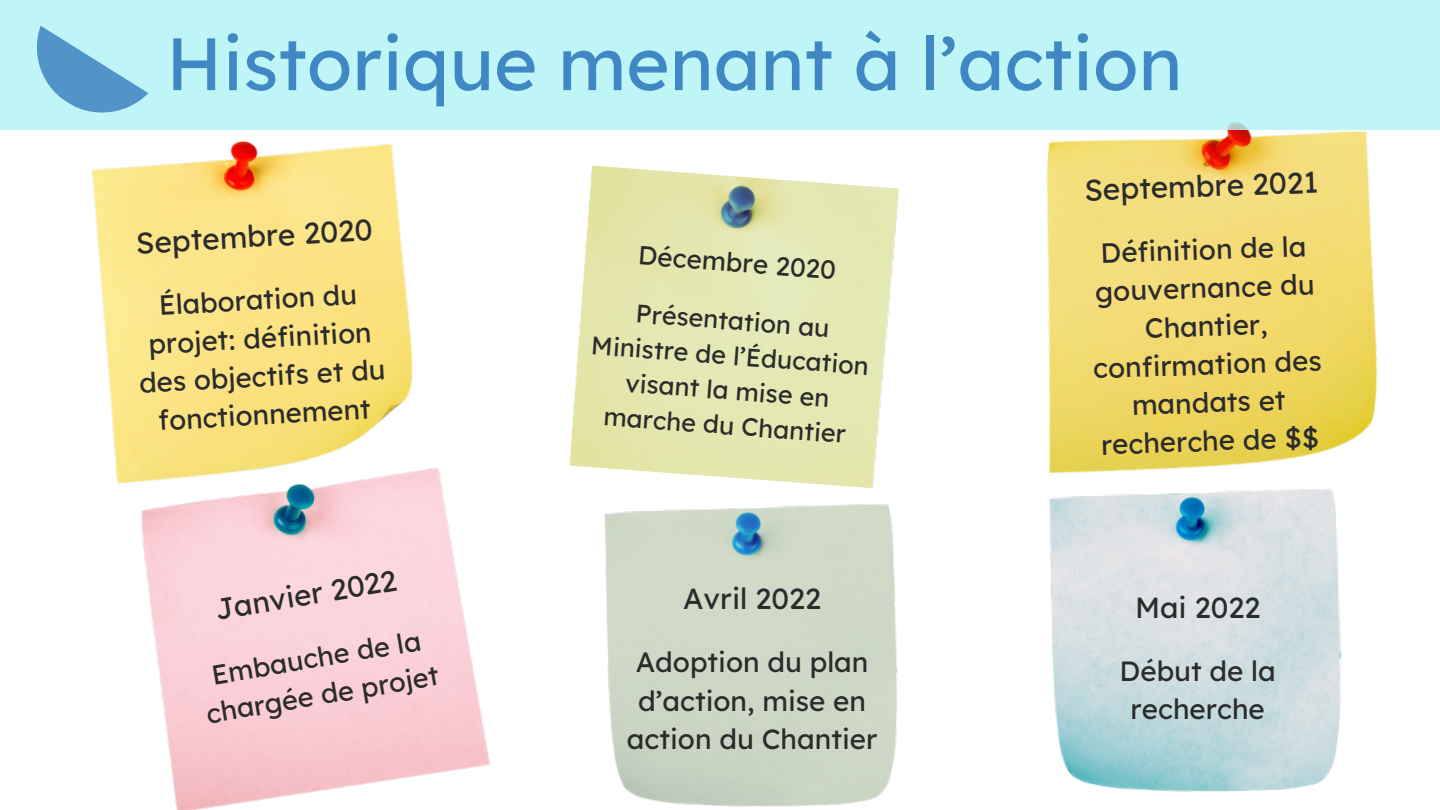
<style>
.page{position:relative;width:1440px;height:810px;background:#fff}
.page>*{position:absolute;margin:0;border:0;box-sizing:border-box;transform-origin:0 0}
.t1{font:74px "Lexend Deca";color:#3f88c4}
.t2{font:29.9px "Lexend Deca";color:#2b2b2b}
.t3{font:29.8px "Lexend Deca";color:#2b2b2b}
.t4{font:29.4px "Lexend Deca";color:#2b2b2b}
.t5{font:29.1px "Lexend Deca";color:#2b2b2b}
.t6{font:27.8px/38.2px "Lexend Deca";color:#2b2b2b;text-align:center}
.t7{font:27.7px/38.3px "Lexend Deca";color:#2b2b2b;text-align:center}
.t8{font:27.2px/37.5px "Lexend Deca";color:#2b2b2b;text-align:center}
.t9{font:26.2px "Lexend Deca";color:#2b2b2b}
.t10{font:25.2px/34.9px "Lexend Deca";color:#2b2b2b;text-align:center}
</style>
<div class="page">
<img style="left:91px;top:141px;width:322px;height:343px">
<img style="left:569px;top:166px;width:331px;height:322px">
<img style="left:1046px;top:130px;width:332px;height:345px">
<img style="left:604px;top:504px;width:294px;height:303px">
<img style="left:124px;top:451px;width:366px;height:359px">
<div style="left:0;top:0;width:1440px;height:130px;background:#bff5f6"></div>
<svg style="left:36px;top:25px;width:112px;height:88px"></svg>
<img style="left:1049px;top:489px;width:293px;height:303px">
<h2 class="t1" style="left:166px;top:16px;width:1018px">Historique menant à l’action</h2>
<p class="t3" style="left:135px;top:223px;width:239px;rotate:-3deg">Septembre 2020</p>
<p class="t7" style="left:134px;top:287px;width:248px;rotate:-3deg">Élaboration du projet: définition des objectifs et du fonctionnement</p>
<h2 class="t4" style="left:212px;top:590px;width:185px;rotate:-9deg">Janvier 2022</h2>
<p class="t8" style="left:197px;top:657px;width:237px;rotate:-9deg">Embauche de la chargée de projet</p>
<h2 class="t9" style="left:639px;top:239px;width:200px;rotate:4deg">Décembre 2020</h2>
<p class="t10" style="left:595px;top:293px;width:280px;rotate:4deg">Présentation au<br>Ministre de l’Éducation visant la mise en marche du Chantier</p>
<p class="t5" style="left:683px;top:580px;width:139px">Avril 2022</p>
<p class="t6" style="left:627px;top:643px;width:252px">Adoption du plan d’action, mise en action du Chantier</p>
<h2 class="t2" style="left:1084px;top:171px;width:236px;rotate:-2deg">Septembre 2021</h2>
<p class="t6" style="left:1089px;top:234px;width:230px;rotate:-2deg">Définition de la gouvernance du<br>Chantier, confirmation des mandats et recherche de $$</p>
<p class="t5" style="left:1135px;top:589px;width:127px">Mai 2022</p>
<h2 class="t6" style="left:1120px;top:651px;width:158px">Début de la recherche</h2>
</div>
